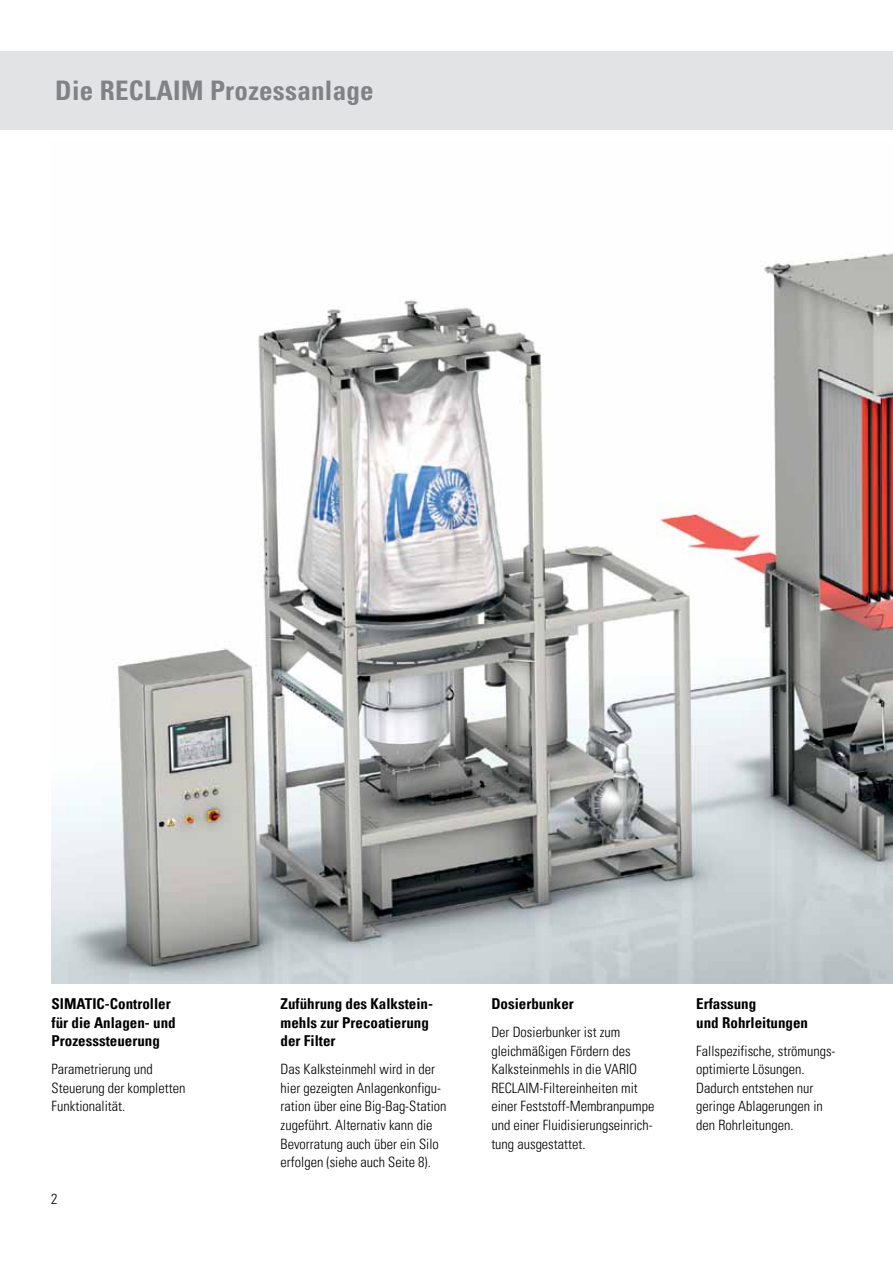
<style>
.page{position:relative;width:893px;height:1263px;background:#fff}
.page>*{position:absolute;margin:0;border:0;box-sizing:border-box;transform-origin:0 0}
.t1{font:700 condensed 27px "Univers LT Pro";letter-spacing:.01em;color:#808285}
.t2{font:700 condensed 15px/18.6px "Univers LT Pro";color:#000}
.t3{font:300 condensed 14.25px/18.6px "Univers LT Pro";color:#000}
</style>
<div class="page">
<img style="left:51px;top:253px;width:842px;height:730px">
<div style="left:0;top:51px;width:866px;height:79px;background:#e2e3e4"></div>
<div style="left:866px;top:51px;width:27px;height:79px;background:#e2e3e4"></div>
<h1 class="t1" style="left:55px;top:74px;width:320px">Die RECLAIM Prozessanlage</h1>
<p class="t2" style="left:52px;top:994px;width:126px">SIMATIC-Controller für die Anlagen- und<br>Prozesssteuerung</p>
<p class="t3" style="left:52px;top:1059px;width:135px">Parametrierung und<br>Steuerung der kompletten<br>Funktionalität.</p>
<p class="t3" style="left:51px;top:1189px;width:8px">2</p>
<p class="t2" style="left:281px;top:994px;width:154px">Zuführung des Kalkstein&shy;mehls zur Precoatierung der Filter</p>
<p class="t3" style="left:281px;top:1059px;width:167px">Das Kalksteinmehl wird in der hier gezeigten Anlagenkonfigu&shy;ration über eine Big-Bag-Station zugeführt. Alternativ kann die<br>Bevorratung auch über ein Silo erfolgen (siehe auch Seite 8).</p>
<p class="t2" style="left:491px;top:994px;width:84px">Dosierbunker</p>
<p class="t3" style="left:491px;top:1022px;width:165px">Der Dosierbunker ist zum gleichmäßigen Fördern des<br>Kalksteinmehls in die VARIO<br>RECLAIM-Filtereinheiten mit einer Feststoff-Membranpumpe und einer Fluidisierungseinrich&shy;tung ausgestattet.</p>
<p class="t2" style="left:696px;top:994px;width:113px">Erfassung<br>und Rohrleitungen</p>
<p class="t3" style="left:696px;top:1040px;width:141px">Fallspezifische, strömungs&shy;optimierte Lösungen.<br>Dadurch entstehen nur geringe Ablagerungen in den Rohrleitungen.</p>
</div>
